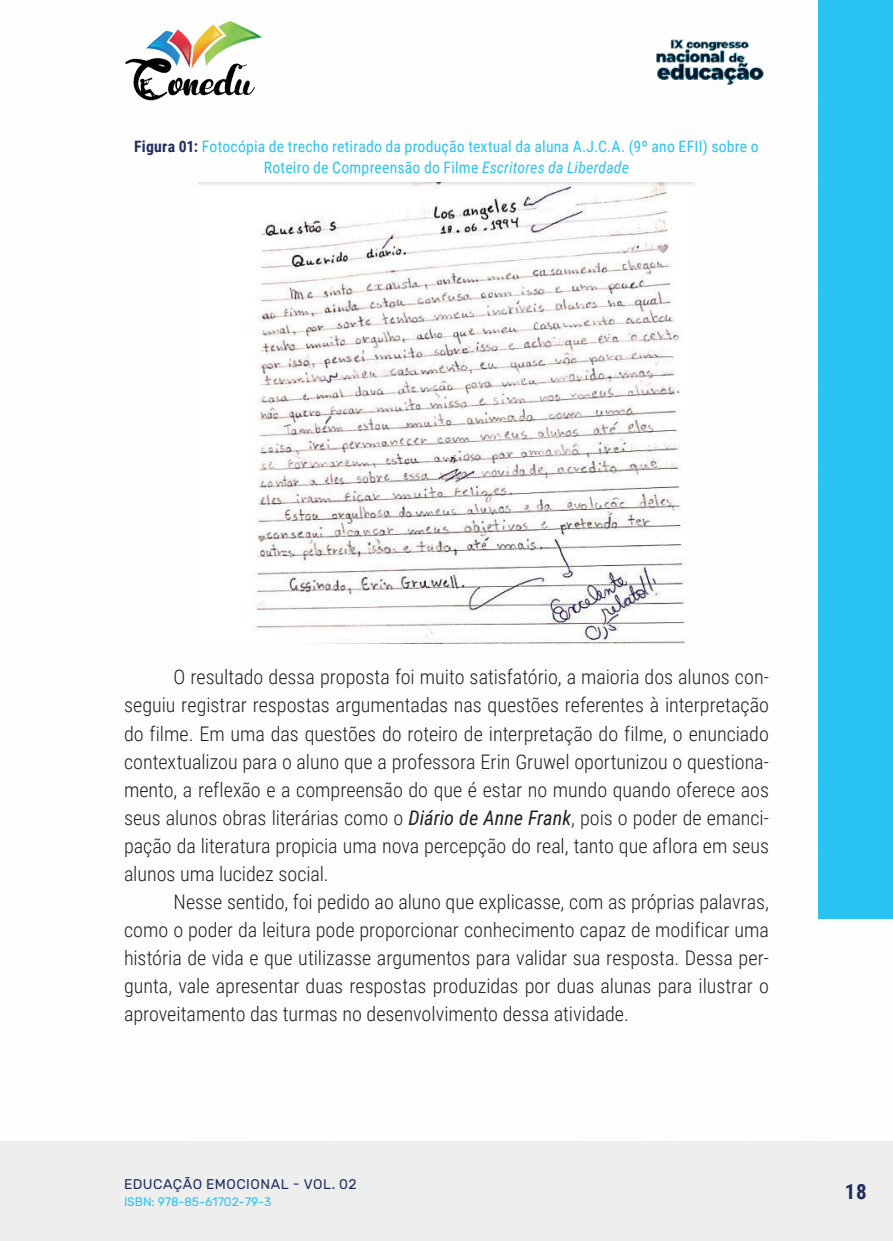
<style>
.page{position:relative;width:893px;height:1241px;background:#fff}
.page>*{position:absolute;margin:0;border:0;box-sizing:border-box;transform-origin:0 0}
.t1{font:700 21px "Roboto Condensed";color:#202d5e}
._9_CORPO{font:300 20.12px/28px "Roboto Condensed";color:#231f20;text-align:justify}
._14_LEGENDAS{font:15.75px/21px "Roboto Condensed";letter-spacing:.01em;color:#29c4f3;text-align:center}
.t2{font:14px "Rubik";letter-spacing:.035em;color:#202d5e}
.t3{font:12.25px "Rubik";color:#29c4f3}
.s1{font-weight:700;color:#202d5e}
.s2{font-style:italic}
.s3{font-weight:400;font-style:italic}
</style>
<div class="page">
<div style="left:0;top:1141px;width:893px;height:99px;background:#eeeeef"></div>
<div style="left:819px;top:0;width:74px;height:918px;background:#29c4f3"></div>
<img style="left:125px;top:20px;width:137px;height:81px">
<img style="left:656px;top:39px;width:108px;height:46px">
<img style="left:198px;top:182px;width:496px;height:461px">
<p class="_14_LEGENDAS" style="left:134px;top:135px;width:626px"><span class="s1">Figura 01:</span> Fotocópia de trecho retirado da produção textual da aluna A.J.C.A. (9º ano EFII) sobre o<br>Roteiro de Compreensão do Filme <span class="s2">Escritores da Liberdade</span></p>
<p class="_9_CORPO" style="left:124px;top:662px;width:646px;text-indent:50px">O resultado dessa proposta foi muito satisfatório, a maioria dos alunos con&shy;seguiu registrar respostas argumentadas nas questões referentes à interpretação do filme. Em uma das questões do roteiro de interpretação do filme, o enunciado contextualizou para o aluno que a professora Erin Gruwel oportunizou o questiona&shy;mento, a reflexão e a compreensão do que é estar no mundo quando oferece aos seus alunos obras literárias como o <span class="s3">Diário de Anne Frank</span>, pois o poder de emanci&shy;pação da literatura propicia uma nova percepção do real, tanto que aflora em seus alunos uma lucidez social.</p>
<p class="_9_CORPO" style="left:124px;top:886px;width:646px;text-indent:50px">Nesse sentido, foi pedido ao aluno que explicasse, com as próprias palavras, como o poder da leitura pode proporcionar conhecimento capaz de modificar uma história de vida e que utilizasse argumentos para validar sua resposta. Dessa per&shy;gunta, vale apresentar duas respostas produzidas por duas alunas para ilustrar o aproveitamento das turmas no desenvolvimento dessa atividade.</p>
<p class="t2" style="left:124px;top:1175px;width:234px">EDUCAÇÃO EMOCIONAL - VOL. 02</p>
<p class="t3" style="left:124px;top:1194px;width:149px">ISBN: 978-85-61702-79-3</p>
<p class="t1" style="left:845px;top:1176px;width:23px">18</p>
</div>
